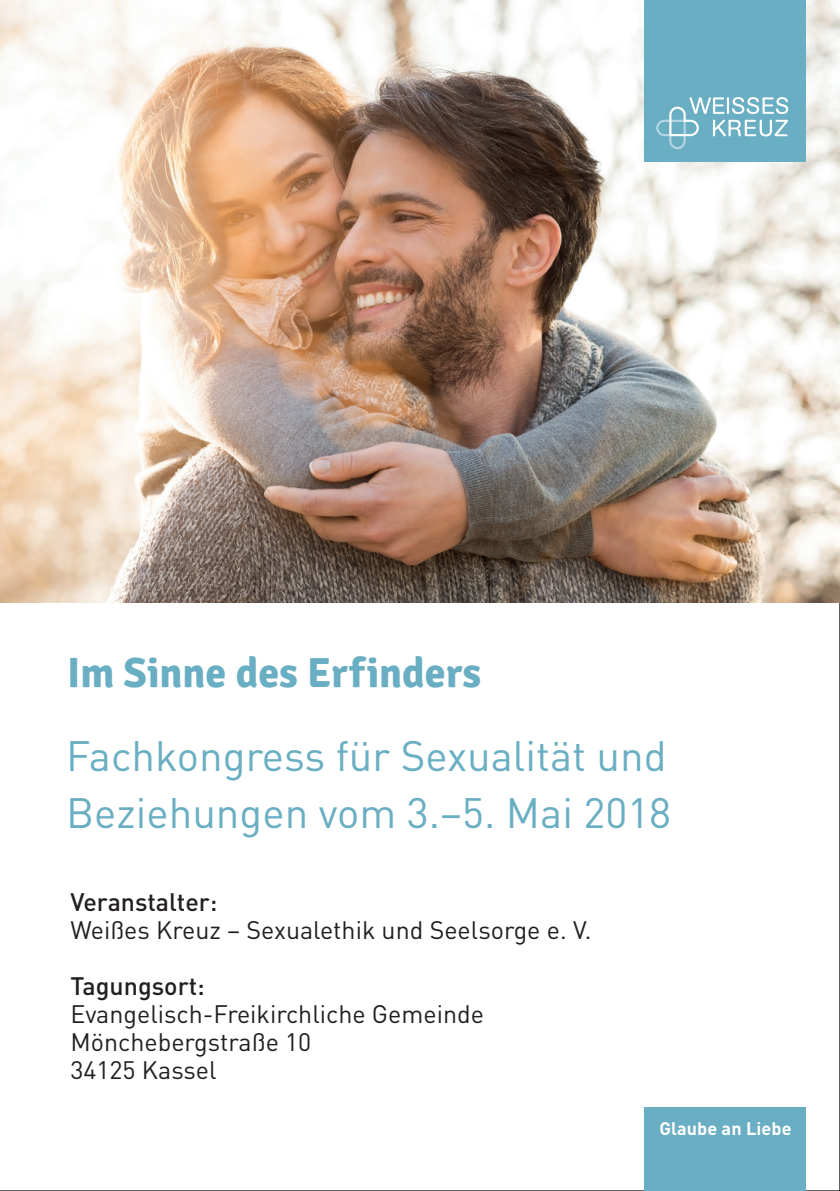
<style>
.page{position:relative;width:840px;height:1191px;background:#fff}
.page>*{position:absolute;margin:0;border:0;box-sizing:border-box;transform-origin:0 0}
.t1{font:42px/57px "DIN";color:#69aec2}
.t2{font:700 42px "Signika";color:#69aec2}
.t3{font:25px/28px "DIN";color:#231f20}
.t4{font:500 25px "DIN";color:#231f20}
.t5{font:700 18px "DIN";letter-spacing:.005em;color:#fff}
</style>
<div class="page">
<img style="left:0;top:0;width:839px;height:603px">
<div style="left:643px;top:0;width:162px;height:161px;background:#69aec2"></div>
<svg style="left:656px;top:97px;width:131px;height:52px"></svg>
<div style="left:643px;top:1107px;width:162px;height:84px;background:#69aec2"></div>
<h1 class="t2" style="left:67px;top:647px;width:415px">Im Sinne des Erfinders</h1>
<h1 class="t1" style="left:66px;top:726px;width:606px">Fachkongress für Sexualität und<br>Beziehungen vom 3.–5. Mai 2018</h1>
<p class="t4" style="left:70px;top:886px;width:148px">Veranstalter:</p>
<p class="t3" style="left:70px;top:915px;width:522px">Weißes Kreuz – Sexualethik und Seelsorge e. V.</p>
<p class="t4" style="left:70px;top:970px;width:136px">Tagungsort:</p>
<p class="t3" style="left:70px;top:999px;width:415px">Evangelisch-Freikirchliche Gemeinde<br>Mönchebergstraße 10<br>34125 Kassel</p>
<p class="t5" style="left:659px;top:1116px;width:134px">Glaube an Liebe</p>
</div>
